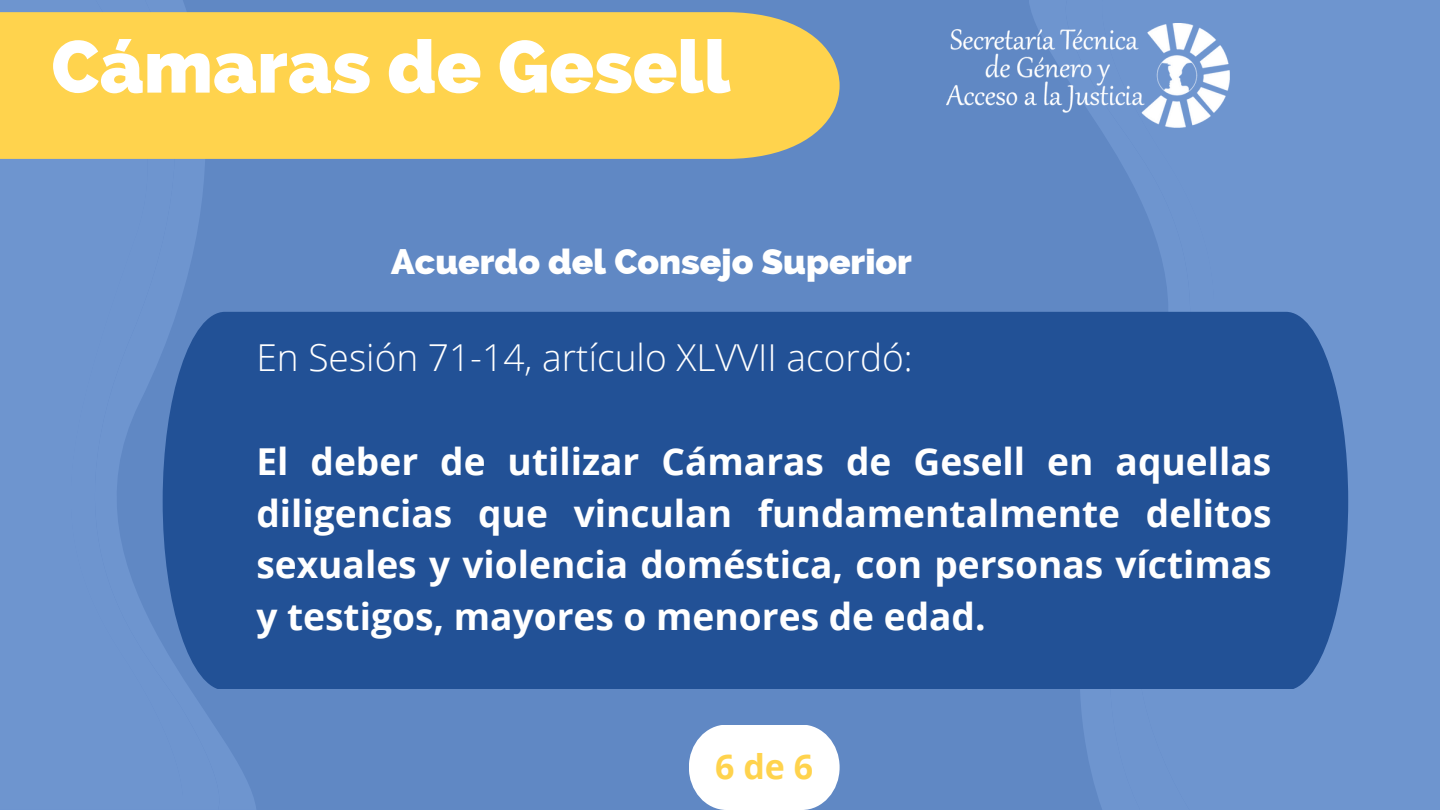
<style>
.page{position:relative;width:1440px;height:810px;background:#6088c4}
.page>*{position:absolute;margin:0;border:0;box-sizing:border-box;transform-origin:0 0}
.t1{font:800 73.4px "Raleway";color:#fff}
.t2{font:700 37.1px/51.8px "Open Sans";color:#fff;text-align:justify}
.t3{font:300 37.1px "Open Sans";color:#fff}
.t4{font:800 35.4px "Raleway";color:#fff}
.t5{font:700 34px "Open Sans";color:#ffd34d}
</style>
<div class="page">
<svg style="left:1052px;top:0;width:41px;height:776px"></svg>
<div style="left:1093px;top:0;width:347px;height:810px;background:#6e95cf"></div>
<img style="left:947px;top:23px;width:282px;height:105px">
<svg style="left:233px;top:311px;width:23px;height:499px"></svg>
<svg style="left:192px;top:159px;width:41px;height:651px"></svg>
<div style="left:0;top:0;width:192px;height:810px;background:linear-gradient(to right,#6f96d0,#6b92cd)"></div>
<div style="left:1px;top:12px;width:839px;height:147px;background:#ffd34d"></div>
<svg style="left:689px;top:725px;width:151px;height:84px;background:#eef2f8"></svg>
<div style="left:163px;top:312px;width:1185px;height:377px;background:#225196"></div>
<h1 class="t1" style="left:51px;top:24px;width:681px">Cámaras de Gesell</h1>
<p class="t4" style="left:391px;top:241px;width:522px">Acuerdo del Consejo Superior</p>
<p class="t3" style="left:256px;top:332px;width:658px">En Sesión 71-14, artículo XLVVII acordó:</p>
<p class="t2" style="left:256px;top:435px;width:1017px">El deber de utilizar Cámaras de Gesell en aquellas diligencias que vinculan fundamentalmente delitos sexuales y violencia doméstica, con personas víctimas y testigos, mayores o menores de edad.</p>
<p class="t5" style="left:715px;top:743px;width:100px">6de6</p>
</div>
